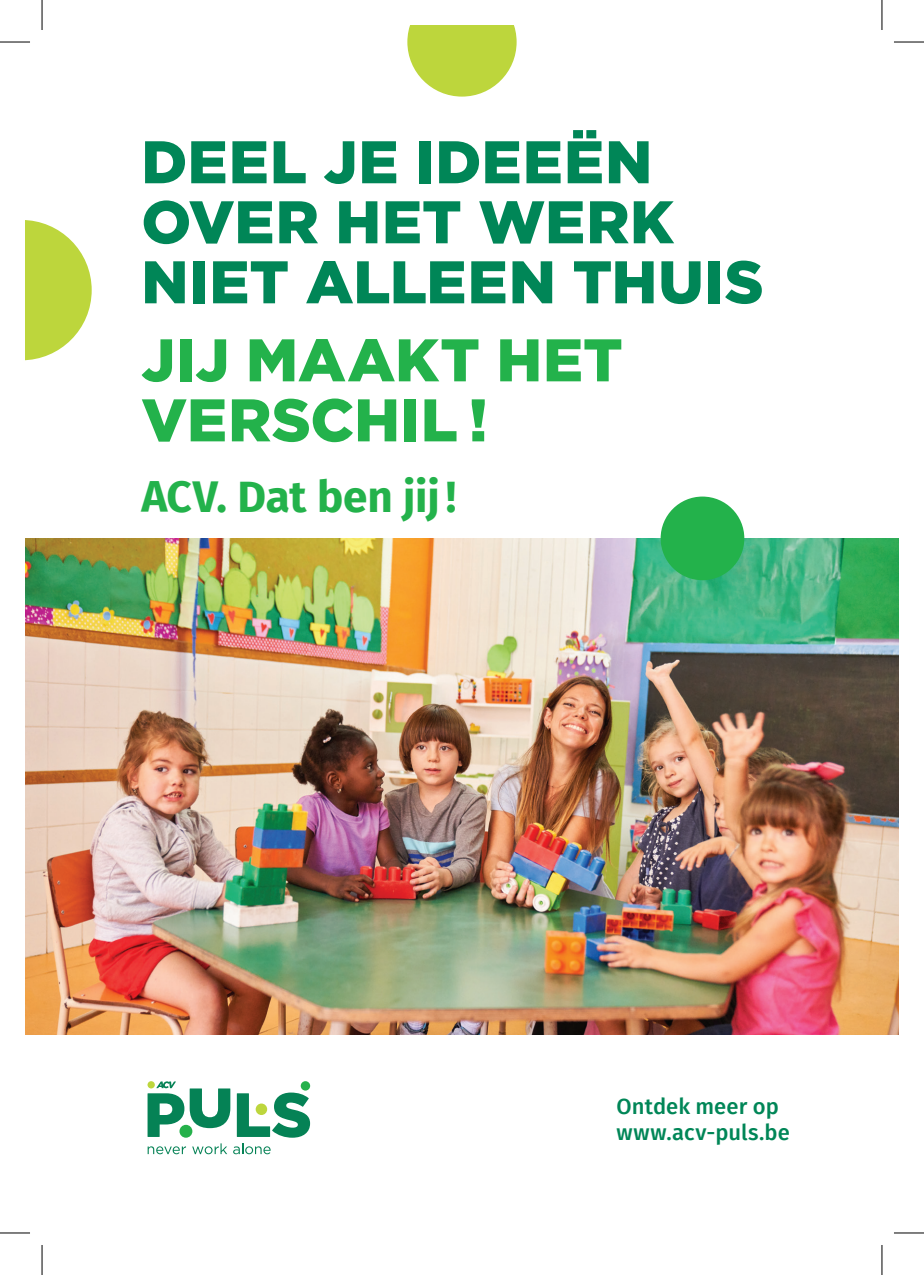
<style>
.page{position:relative;width:924px;height:1275px;background:#fff}
.page>*{position:absolute;margin:0;border:0;box-sizing:border-box;transform-origin:0 0}
.t1{font:900 60px/60px "Gotham";letter-spacing:.01em;color:#008657}
.t2{font:900 60px/60px "Gotham";letter-spacing:.005em;color:#23b24b}
.t3{font:700 44px "Fira Sans";letter-spacing:-.005em;color:#23b24b}
.t4{font:500 22px/26px "Fira Sans";color:#008657}
</style>
<div class="page">
<img style="left:25px;top:538px;width:873px;height:496px">
<div style="left:660px;top:496px;width:84px;height:84px;background:#23b24b;border-radius:50%"></div>
<svg style="left:407px;top:25px;width:109px;height:72px"></svg>
<svg style="left:25px;top:220px;width:67px;height:140px"></svg>
<svg style="left:147px;top:1081px;width:83px;height:56px"></svg>
<svg style="left:237px;top:1092px;width:73px;height:45px"></svg>
<div style="left:300px;top:1081px;width:10px;height:9px;background:#25b14b;border-radius:50%"></div>
<svg style="left:147px;top:1146px;width:39px;height:8px"></svg>
<svg style="left:192px;top:1143px;width:35px;height:11px"></svg>
<svg style="left:233px;top:1143px;width:37px;height:11px"></svg>
<hr style="left:0;top:42px;width:30px;height:1px;background:#000">
<hr style="left:893px;top:42px;width:30px;height:1px;background:#000">
<hr style="left:0;top:1232px;width:30px;height:1px;background:#000">
<hr style="left:893px;top:1232px;width:30px;height:1px;background:#000">
<hr style="left:42px;top:0;width:1px;height:30px;background:#000">
<hr style="left:42px;top:1245px;width:1px;height:30px;background:#000">
<hr style="left:881px;top:0;width:1px;height:30px;background:#000">
<hr style="left:881px;top:1245px;width:1px;height:30px;background:#000">
<p class="t1" style="left:141px;top:131px;width:623px">DEEL JE IDEEËN<br>OVER HET WERK<br>NIET ALLEEN THUIS</p>
<p class="t2" style="left:141px;top:329px;width:482px">JIJ MAAKT HET<br>VERSCHIL !</p>
<p class="t3" style="left:141px;top:459px;width:316px">ACV. Dat ben jij !</p>
<p class="t4" style="left:616px;top:1092px;width:175px">Ontdek meer op www.acv-puls.be</p>
</div>
